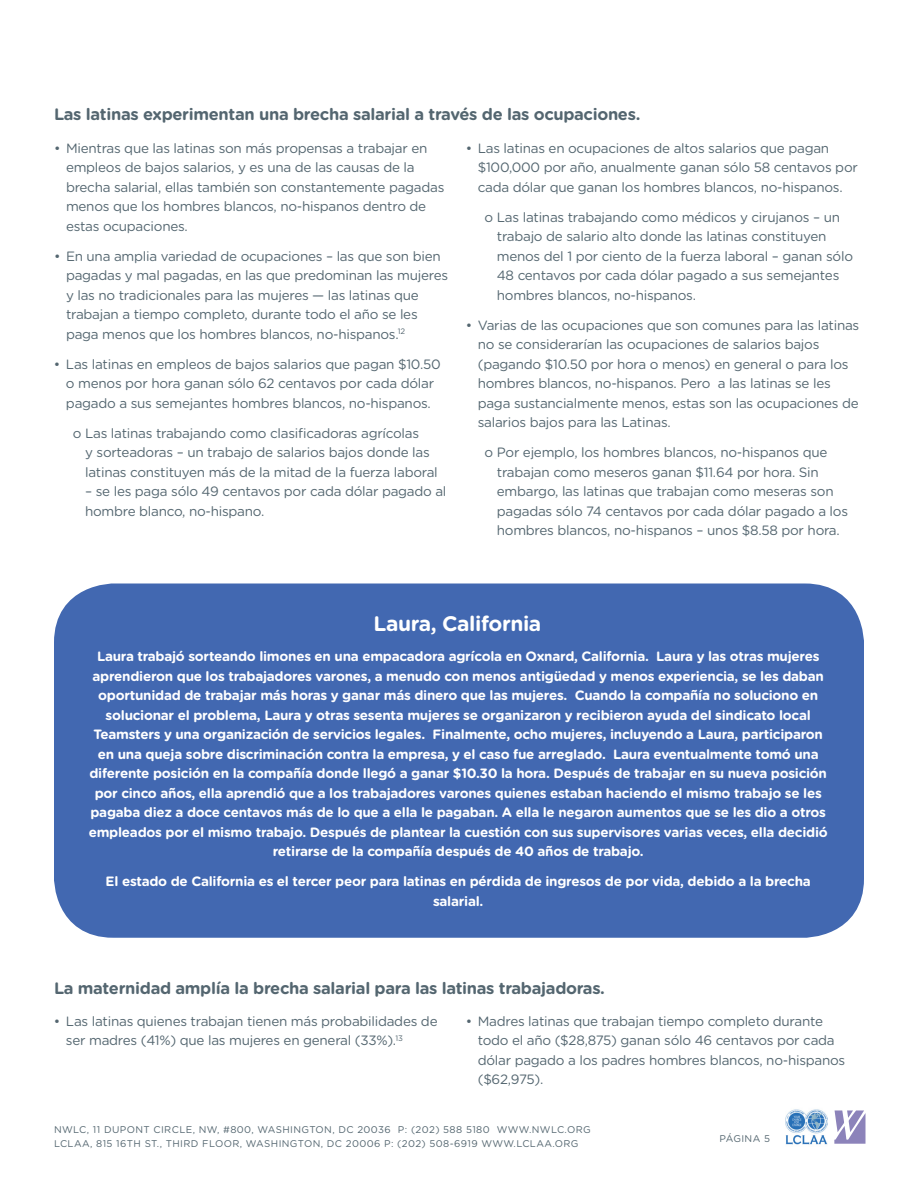
<style>
.page{position:relative;width:918px;height:1188px;background:#fff}
.page>*{position:absolute;margin:0;border:0;box-sizing:border-box;transform-origin:0 0}
.t1{font:700 21px "Gotham Rounded";letter-spacing:-.02em;color:#fff}
.t2{font:700 16.5px "Gotham Rounded";letter-spacing:-.02em;color:#546670}
.t3{font:13.5px/19.5px "Gotham Rounded";letter-spacing:-.02em;color:#546670}
.t4{font:700 13.5px/19.5px "Gotham Rounded";letter-spacing:-.02em;color:#fff;text-align:center}
.t5{font:9.75px/13.5px "Gotham Rounded";letter-spacing:.04em;color:#546670}
</style>
<div class="page">
<svg style="left:834px;top:1110px;width:32px;height:34px"></svg>
<img style="left:785px;top:1109px;width:42px;height:36px">
<div style="left:59px;top:589px;width:800px;height:343px;background:#4268b1;border-radius:54px"></div>
<div style="left:54px;top:584px;width:810px;height:354px;border:10px solid #4268b1;border-radius:54px"></div>
<p class="t2" style="left:54px;top:102px;width:588px">Las latinas experimentan una brecha salarial a través de las ocupaciones.</p>
<p class="t3" style="left:66px;top:138px;width:380px;text-indent:-12px">• Mientras que las latinas son más propensas a trabajar en empleos de bajos salarios, y es una de las causas de la brecha salarial, ellas también son constantemente pagadas menos que los hombres blancos, no-hispanos dentro de estas ocupaciones.</p>
<p class="t3" style="left:66px;top:246px;width:384px;text-indent:-12px">• En una amplia variedad de ocupaciones – las que son bien pagadas y mal pagadas, en las que predominan las mujeres y las no tradicionales para las mujeres — las latinas que trabajan a tiempo completo, durante todo el año se les paga menos que los hombres blancos, no-hispanos.<sup>12</sup></p>
<p class="t3" style="left:54px;top:354px;width:388px;text-align:center">• Las latinas en empleos de bajos salarios que pagan $10.50 o menos por hora ganan sólo 62 centavos por cada dólar pagado a sus semejantes hombres blancos, no-hispanos.</p>
<p class="t3" style="left:85px;top:423px;width:354px;text-indent:-12px">o Las latinas trabajando como clasificadoras agrícolas<br>y sorteadoras – un trabajo de salarios bajos donde las latinas constituyen más de la mitad de la fuerza laboral</p>
<p class="t3" style="left:85px;top:481px;width:363px">– se les paga sólo 49 centavos por cada dólar pagado al hombre blanco, no-hispano.</p>
<p class="t3" style="left:478px;top:138px;width:382px;text-indent:-12px">• Las latinas en ocupaciones de altos salarios que pagan $100,000 por año, anualmente ganan sólo 58 centavos por cada dólar que ganan los hombres blancos, no-hispanos.</p>
<p class="t3" style="left:497px;top:207px;width:358px;text-indent:-12px">o Las latinas trabajando como médicos y cirujanos – un trabajo de salario alto donde las latinas constituyen menos del 1 por ciento de la fuerza laboral – ganan sólo 48 centavos por cada dólar pagado a sus semejantes hombres blancos, no-hispanos.</p>
<p class="t3" style="left:478px;top:315px;width:383px;text-indent:-12px">• Varias de las ocupaciones que son comunes para las latinas no se considerarían las ocupaciones de salarios bajos (pagando $10.50 por hora o menos) en general o para los hombres blancos, no-hispanos. Pero a las latinas se les paga sustancialmente menos, estas son las ocupaciones de salarios bajos para las Latinas.</p>
<p class="t3" style="left:497px;top:442px;width:353px;text-indent:-12px">o Por ejemplo, los hombres blancos, no-hispanos que trabajan como meseros ganan $11.64 por hora. Sin embargo, las latinas que trabajan como meseras son pagadas sólo 74 centavos por cada dólar pagado a los hombres blancos, no-hispanos – unos $8.58 por hora.</p>
<h1 class="t1" style="left:374px;top:608px;width:169px">Laura, California</h1>
<p class="t4" style="left:89px;top:646px;width:741px">Laura trabajó sorteando limones en una empacadora agrícola en Oxnard, California. Laura y las otras mujeres aprendieron que los trabajadores varones, a menudo con menos antigüedad y menos experiencia, se les daban oportunidad de trabajar más horas y ganar más dinero que las mujeres. Cuando la compañía no soluciono en solucionar el problema, Laura y otras sesenta mujeres se organizaron y recibieron ayuda del sindicato local Teamsters y una organización de servicios legales. Finalmente, ocho mujeres, incluyendo a Laura, participaron en una queja sobre discriminación contra la empresa, y el caso fue arreglado. Laura eventualmente tomó una diferente posición en la compañía donde llegó a ganar $10.30 la hora. Después de trabajar en su nueva posición por cinco años, ella aprendió que a los trabajadores varones quienes estaban haciendo el mismo trabajo se les pagaba diez a doce centavos más de lo que a ella le pagaban. A ella le negaron aumentos que se les dio a otros empleados por el mismo trabajo. Después de plantear la cuestión con sus supervisores varias veces, ella decidió retirarse de la compañía después de 40 años de trabajo.</p>
<p class="t4" style="left:106px;top:871px;width:707px">El estado de California es el tercer peor para latinas en pérdida de ingresos de por vida, debido a la brecha salarial.</p>
<p class="t2" style="left:54px;top:976px;width:553px">La maternidad amplía la brecha salarial para las latinas trabajadoras.</p>
<p class="t3" style="left:66px;top:1011px;width:373px;text-indent:-12px">• Las latinas quienes trabajan tienen más probabilidades de ser madres (41%) que las mujeres en general (33%).<sup>13</sup></p>
<p class="t3" style="left:478px;top:1011px;width:369px;text-indent:-12px">• Madres latinas que trabajan tiempo completo durante todo el año ($28,875) ganan sólo 46 centavos por cada dólar pagado a los padres hombres blancos, no-hispanos ($62,975).</p>
<p class="t5" style="left:54px;top:1122px;width:538px">NWLC, 11 DUPONT CIRCLE, NW, #800, WASHINGTON, DC 20036 P: (202) 588 5180 WWW.NWLC.ORG<br>LCLAA, 815 16TH ST., THIRD FLOOR, WASHINGTON, DC 20006 P: (202) 508-6919 WWW.LCLAA.ORG</p>
<p class="t5" style="left:719px;top:1132px;width:52px">PÁGINA 5</p>
</div>
